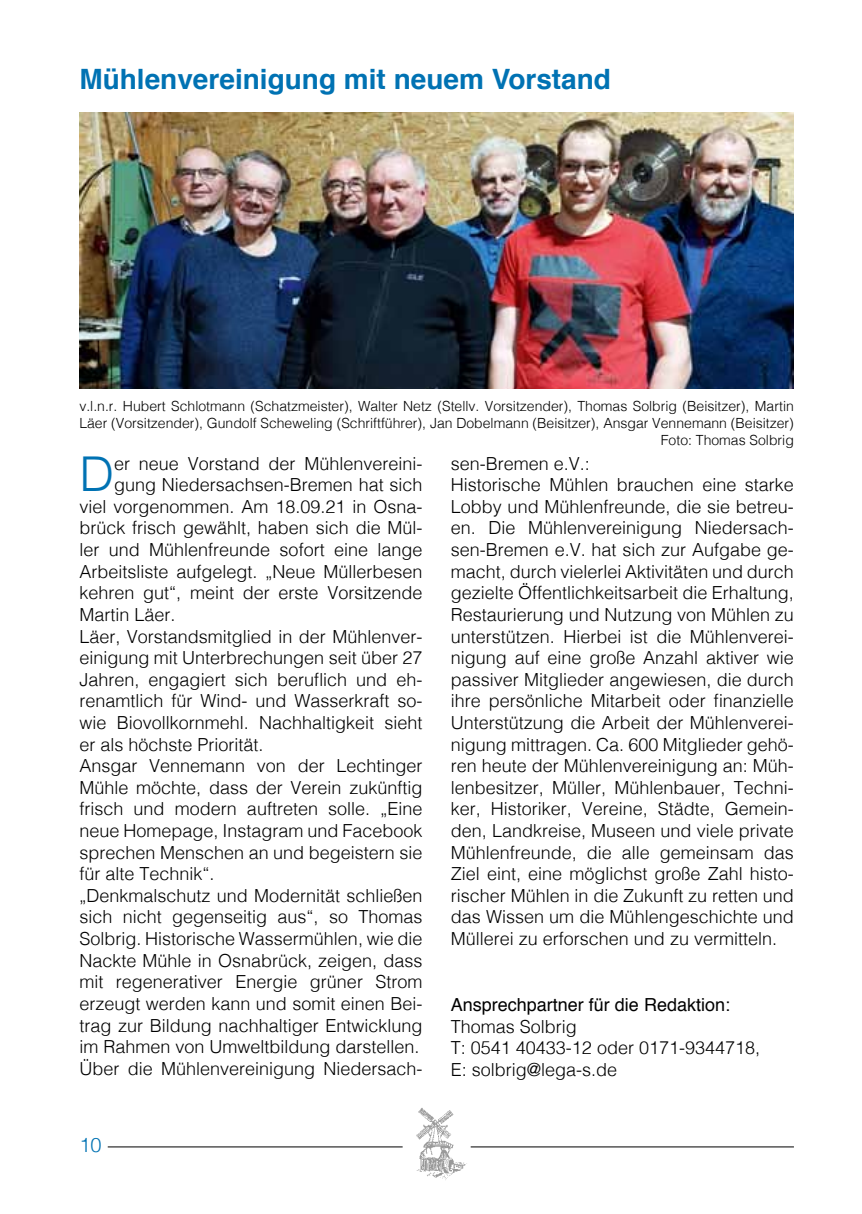
<style>
.page{position:relative;width:862px;height:1214px;background:#fff}
.page>*{position:absolute;margin:0;border:0;box-sizing:border-box;transform-origin:0 0}
.t1{font:300 48px "Helvetica";color:#0072b3}
.t2{font:700 28px "Helvetica";color:#0072b3}
.t3{font:300 20px "Helvetica";color:#0072b3}
.t4{font:300 18px/21.6px "Helvetica";color:#000}
.t5{font:18px "Helvetica";color:#000}
.t6{font:300 14px/16.8px "Helvetica";color:#000;text-align:right}
</style>
<div class="page">
<img style="left:416px;top:1108px;width:51px;height:72px">
<hr style="left:471px;top:1146px;width:323px;height:1px;background:#000">
<hr style="left:108px;top:1146px;width:295px;height:1px;background:#000">
<img style="left:79px;top:112px;width:715px;height:276px">
<h2 class="t2" style="left:79px;top:57px;width:533px">Mühlenvereinigung mit neuem Vorstand</h2>
<p class="t6" style="left:79px;top:397px;width:716px">v.l.n.r. Hubert Schlotmann (Schatzmeister), Walter Netz (Stellv. Vorsitzender), Thomas Solbrig (Beisitzer), Martin<br>Läer (Vorsitzender), Gundolf Scheweling (Schriftführer), Jan Dobelmann (Beisitzer), Ansgar Vennemann (Beisitzer)<br>Foto: Thomas Solbrig</p>
<h1 class="t1" style="left:79px;top:433px;width:36px">D</h1>
<p class="t4" style="left:114px;top:451px;width:310px">er neue Vorstand der Mühlenvereini-</p>
<p class="t4" style="left:114px;top:472px;width:310px">gung Niedersachsen-Bremen hat sich</p>
<p class="t4" style="left:79px;top:494px;width:345px">viel vorgenommen. Am 18.09.21 in Osna-</p>
<p class="t4" style="left:79px;top:516px;width:345px">brück frisch gewählt, haben sich die Mül-</p>
<p class="t4" style="left:79px;top:537px;width:345px">ler und Mühlenfreunde sofort eine lange</p>
<p class="t4" style="left:79px;top:559px;width:345px">Arbeitsliste aufgelegt. „Neue Müllerbesen</p>
<p class="t4" style="left:79px;top:580px;width:345px">kehren gut“, meint der erste Vorsitzende</p>
<p class="t4" style="left:79px;top:602px;width:98px">Martin Läer.</p>
<p class="t4" style="left:79px;top:624px;width:344px">Läer, Vorstandsmitglied in der Mühlenver-</p>
<p class="t4" style="left:79px;top:645px;width:344px">einigung mit Unterbrechungen seit über 27</p>
<p class="t4" style="left:79px;top:667px;width:345px">Jahren, engagiert sich beruflich und eh-</p>
<p class="t4" style="left:79px;top:688px;width:345px">renamtlich für Wind- und Wasserkraft so-</p>
<p class="t4" style="left:79px;top:710px;width:344px">wie Biovollkornmehl. Nachhaltigkeit sieht</p>
<p class="t4" style="left:79px;top:732px;width:186px">er als höchste Priorität.</p>
<p class="t4" style="left:79px;top:753px;width:344px">Ansgar Vennemann von der Lechtinger</p>
<p class="t4" style="left:79px;top:775px;width:344px">Mühle möchte, dass der Verein zukünftig</p>
<p class="t4" style="left:79px;top:796px;width:344px">frisch und modern auftreten solle. „Eine</p>
<p class="t4" style="left:79px;top:818px;width:344px">neue Homepage, Instagram und Facebook</p>
<p class="t4" style="left:79px;top:840px;width:344px">sprechen Menschen an und begeistern sie</p>
<p class="t4" style="left:79px;top:861px;width:137px">für alte Technik“.</p>
<p class="t4" style="left:79px;top:883px;width:345px">„Denkmalschutz und Modernität schließen</p>
<p class="t4" style="left:79px;top:904px;width:344px">sich nicht gegenseitig aus“, so Thomas</p>
<p class="t4" style="left:79px;top:926px;width:344px">Solbrig. Historische Wassermühlen, wie die</p>
<p class="t4" style="left:79px;top:948px;width:344px">Nackte Mühle in Osnabrück, zeigen, dass</p>
<p class="t4" style="left:79px;top:969px;width:345px">mit regenerativer Energie grüner Strom</p>
<p class="t4" style="left:79px;top:991px;width:344px">erzeugt werden kann und somit einen Bei-</p>
<p class="t4" style="left:79px;top:1012px;width:345px">trag zur Bildung nachhaltiger Entwicklung</p>
<p class="t4" style="left:79px;top:1034px;width:342px">im Rahmen von Umweltbildung darstellen.</p>
<p class="t4" style="left:79px;top:1056px;width:345px">Über die Mühlenvereinigung Niedersach-</p>
<p class="t3" style="left:79px;top:1127px;width:24px">10</p>
<p class="t4" style="left:451px;top:451px;width:345px">sen-Bremen e.V.:<br>Historische Mühlen brauchen eine starke Lobby und Mühlenfreunde, die sie betreu&shy;en. Die Mühlenvereinigung Niedersach&shy;sen-Bremen e.V. hat sich zur Aufgabe ge&shy;macht, durch vielerlei Aktivitäten und durch gezielte Öffentlichkeitsarbeit die Erhaltung, Restaurierung und Nutzung von Mühlen zu unterstützen. Hierbei ist die Mühlenverei&shy;nigung auf eine große Anzahl aktiver wie passiver Mitglieder angewiesen, die durch ihre persönliche Mitarbeit oder finanzielle Unterstützung die Arbeit der Mühlenverei&shy;nigung mittragen. Ca. 600 Mitglieder gehö&shy;ren heute der Mühlenvereinigung an: Müh&shy;lenbesitzer, Müller, Mühlenbauer, Techni&shy;ker, Historiker, Vereine, Städte, Gemein&shy;den, Landkreise, Museen und viele private Mühlenfreunde, die alle gemeinsam das Ziel eint, eine möglichst große Zahl histo&shy;rischer Mühlen in die Zukunft zu retten und das Wissen um die Mühlengeschichte und Müllerei zu erforschen und zu vermitteln.</p>
<p class="t5" style="left:451px;top:990px;width:281px">Ansprechpartner für die Redaktion:</p>
<p class="t4" style="left:451px;top:1014px;width:311px">Thomas Solbrig<br>T: 0541 40433-12 oder 0171-9344718,<br>E: solbrig@lega-s.de</p>
</div>
